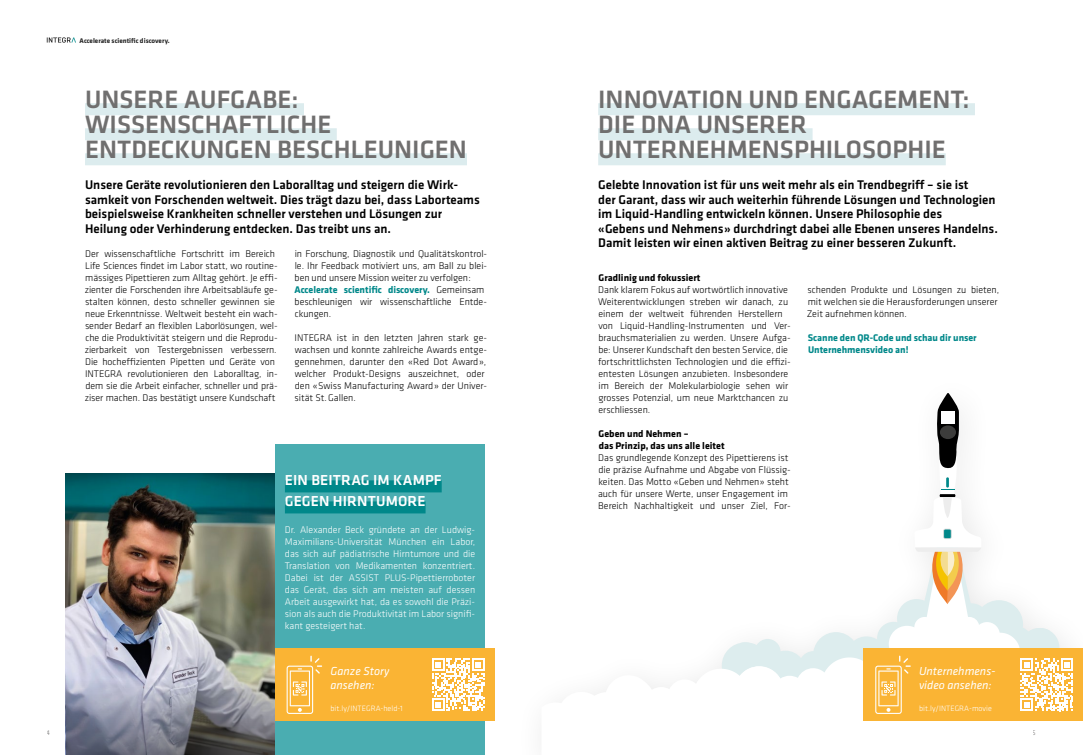
<style>
.page{position:relative;width:1083px;height:755px;background:#fff}
.page>*{position:absolute;margin:0;border:0;box-sizing:border-box;transform-origin:0 0}
.t1{font:500 26px/25px "Klavika";color:#706f6f}
.t2{font:500 15px/21px "Klavika";letter-spacing:.01em;color:#fff}
.t3{font:500 13px/14.5px "Klavika";color:#000}
.t4{font:italic 12px/14px "Klavika";color:#fff}
.t5{font:300 10px/12px "Klavika";color:#000}
.t6{font:300 10px/12px "Klavika";color:#fff;text-align:justify}
.t7{font:700 10px/12px "Klavika";color:#000}
.t8{font:700 10px/12px "Klavika";letter-spacing:-.005em;color:#00888a}
.t9{font:300 8px "Klavika";letter-spacing:.005em;color:#fff}
.t10{font:700 7px "Klavika";color:#000}
.t11{font:300 7px "Klavika";color:#706f6f}
.s1{font-weight:700;color:#00888a}
</style>
<div class="page">
<img style="left:66px;top:473px;width:209px;height:139px">
<img style="left:66px;top:612px;width:209px;height:142px">
<div style="left:1020px;top:627px;width:39px;height:39px;background:#ddedee;border-radius:50%"></div>
<div style="left:722px;top:642px;width:46px;height:46px;background:#ddedee;border-radius:50%"></div>
<svg style="left:740px;top:598px;width:309px;height:76px"></svg>
<svg style="left:914px;top:393px;width:67px;height:210px"></svg>
<svg style="left:719px;top:666px;width:64px;height:8px"></svg>
<svg style="left:594px;top:674px;width:489px;height:47px"></svg>
<div style="left:85px;top:103px;width:219px;height:12px;background:#dcecee"></div>
<div style="left:85px;top:128px;width:252px;height:12px;background:#dcecee"></div>
<div style="left:85px;top:153px;width:382px;height:12px;background:#dcecee"></div>
<div style="left:598px;top:103px;width:377px;height:12px;background:#dcecee"></div>
<div style="left:598px;top:128px;width:214px;height:12px;background:#dcecee"></div>
<div style="left:598px;top:153px;width:348px;height:12px;background:#dcecee"></div>
<div style="left:275px;top:444px;width:210px;height:310px;background:#4aadb1"></div>
<div style="left:285px;top:480px;width:157px;height:12px;background:#00888a"></div>
<div style="left:285px;top:501px;width:141px;height:12px;background:#00888a"></div>
<div style="left:864px;top:648px;width:219px;height:72px;background:#fab434"></div>
<svg style="left:1020px;top:658px;width:53px;height:52px"></svg>
<svg style="left:875px;top:655px;width:36px;height:58px"></svg>
<div style="left:275px;top:648px;width:219px;height:72px;background:#fab434"></div>
<svg style="left:287px;top:655px;width:35px;height:58px"></svg>
<svg style="left:432px;top:658px;width:53px;height:52px"></svg>
<svg style="left:47px;top:37px;width:29px;height:6px"></svg>
<p class="t10" style="left:80px;top:36px;width:92px">Accelerate scientific discovery.</p>
<h1 class="t1" style="left:85px;top:87px;width:383px">UNSERE AUFGABE:<br>WISSENSCHAFTLICHE<br>ENTDECKUNGEN BESCHLEUNIGEN</h1>
<p class="t3" style="left:85px;top:178px;width:396px">Unsere Geräte revolutionieren den Laboralltag und steigern die Wirk&shy;samkeit von Forschenden weltweit. Dies trägt dazu bei, dass Laborteams beispielsweise Krankheiten schneller verstehen und Lösungen zur Heilung oder Verhinderung entdecken. Das treibt uns an.</p>
<p class="t5" style="left:85px;top:248px;width:195px">Der wissenschaftliche Fortschritt im Bereich Life Sciences findet im Labor statt, wo routine&shy;mässiges Pipettieren zum Alltag gehört. Je effi&shy;zienter die Forschenden ihre Arbeitsabläufe ge&shy;stalten können, desto schneller gewinnen sie neue Erkenntnisse. Weltweit besteht ein wach&shy;sender Bedarf an flexiblen Laborlösungen, wel&shy;che die Produktivität steigern und die Reprodu&shy;zierbarkeit von Testergebnissen verbessern.<br>Die hocheffizienten Pipetten und Geräte von INTEGRA revolutionieren den Laboralltag, in&shy;dem sie die Arbeit einfacher, schneller und prä&shy;ziser machen. Das bestätigt unsere Kundschaft</p>
<p class="t5" style="left:294px;top:248px;width:194px">in Forschung, Diagnostik und Qualitätskontrol&shy;le. Ihr Feedback motiviert uns, am Ball zu blei&shy;ben und unsere Mission weiter zu verfolgen:<br><span class="s1">Accelerate scientific discovery.</span> Gemeinsam beschleunigen wir wissenschaftliche Entde&shy;ckungen.</p>
<p class="t5" style="left:294px;top:332px;width:194px">INTEGRA ist in den letzten Jahren stark ge&shy;wachsen und konnte zahlreiche Awards entge&shy;gennehmen, darunter den «Red Dot Award», welcher Produkt-Designs auszeichnet, oder den «Swiss Manufacturing Award» der Univer&shy;sität St.Gallen.</p>
<h2 class="t2" style="left:285px;top:470px;width:158px">EIN BEITRAG IM KAMPF<br>GEGEN HIRNTUMORE</h2>
<p class="t6" style="left:285px;top:524px;width:192px">Dr. Alexander Beck gründete an der Ludwig-Maximilians-Universität München ein Labor, das sich auf pädiatrische Hirntumore und die Translation von Medikamenten konzentriert.<br>Dabei ist der ASSIST PLUS-Pipettierroboter das Gerät, das sich am meisten auf dessen Arbeit ausgewirkt hat, da es sowohl die Präzi&shy;sion als auch die Produktivität im Labor signifi&shy;kant gesteigert hat.</p>
<p class="t4" style="left:330px;top:663px;width:60px">Ganze Story ansehen:</p>
<p class="t9" style="left:330px;top:703px;width:74px">bit.ly/INTEGRA-held-1</p>
<h1 class="t1" style="left:598px;top:87px;width:373px">INNOVATION UND ENGAGEMENT:<br>DIE DNA UNSERER<br>UNTERNEHMENSPHILOSOPHIE</h1>
<p class="t3" style="left:598px;top:178px;width:401px">Gelebte Innovation ist für uns weit mehr als ein Trendbegriff – sie ist<br>der Garant, dass wir auch weiterhin führende Lösungen und Technologien im Liquid-Handling entwickeln können. Unsere Philosophie des<br>«Gebens und Nehmens» durchdringt dabei alle Ebenen unseres Handelns.<br>Damit leisten wir einen aktiven Beitrag zu einer besseren Zukunft.</p>
<p class="t7" style="left:599px;top:272px;width:103px">Gradlinig und fokussiert</p>
<p class="t5" style="left:598px;top:284px;width:194px">Dank klarem Fokus auf wortwörtlich innovative Weiterentwicklungen streben wir danach, zu einem der weltweit führenden Herstellern von Liquid-Handling-Instrumenten und Ver&shy;brauchsmaterialien zu werden. Unsere Aufga&shy;be: Unserer Kundschaft den besten Service, die fortschrittlichsten Technologien und die effizi&shy;entesten Lösungen anzubieten. Insbesondere im Bereich der Molekularbiologie sehen wir grosses Potenzial, um neue Marktchancen zu erschliessen.</p>
<p class="t7" style="left:599px;top:428px;width:128px">Geben und Nehmen –<br>das Prinzip, das uns alle leitet</p>
<p class="t5" style="left:598px;top:452px;width:194px">Das grundlegende Konzept des Pipettierens ist die präzise Aufnahme und Abgabe von Flüssig&shy;keiten. Das Motto «Geben und Nehmen» steht auch für unsere Werte, unser Engagement im Bereich Nachhaltigkeit und unser Ziel, For-</p>
<p class="t5" style="left:807px;top:284px;width:194px">schenden Produkte und Lösungen zu bieten, mit welchen sie die Herausforderungen unserer<br>Zeit aufnehmen können.</p>
<p class="t8" style="left:808px;top:332px;width:170px">Scanne den QR-Code und schau dir unser<br>Unternehmensvideo an!</p>
<p class="t4" style="left:919px;top:663px;width:78px">Unternehmens&shy;video ansehen:</p>
<p class="t9" style="left:919px;top:703px;width:74px">bit.ly/INTEGRA-movie</p>
<p class="t11" style="left:47px;top:728px;width:5px">4</p>
<p class="t11" style="left:1033px;top:728px;width:5px">5</p>
</div>
